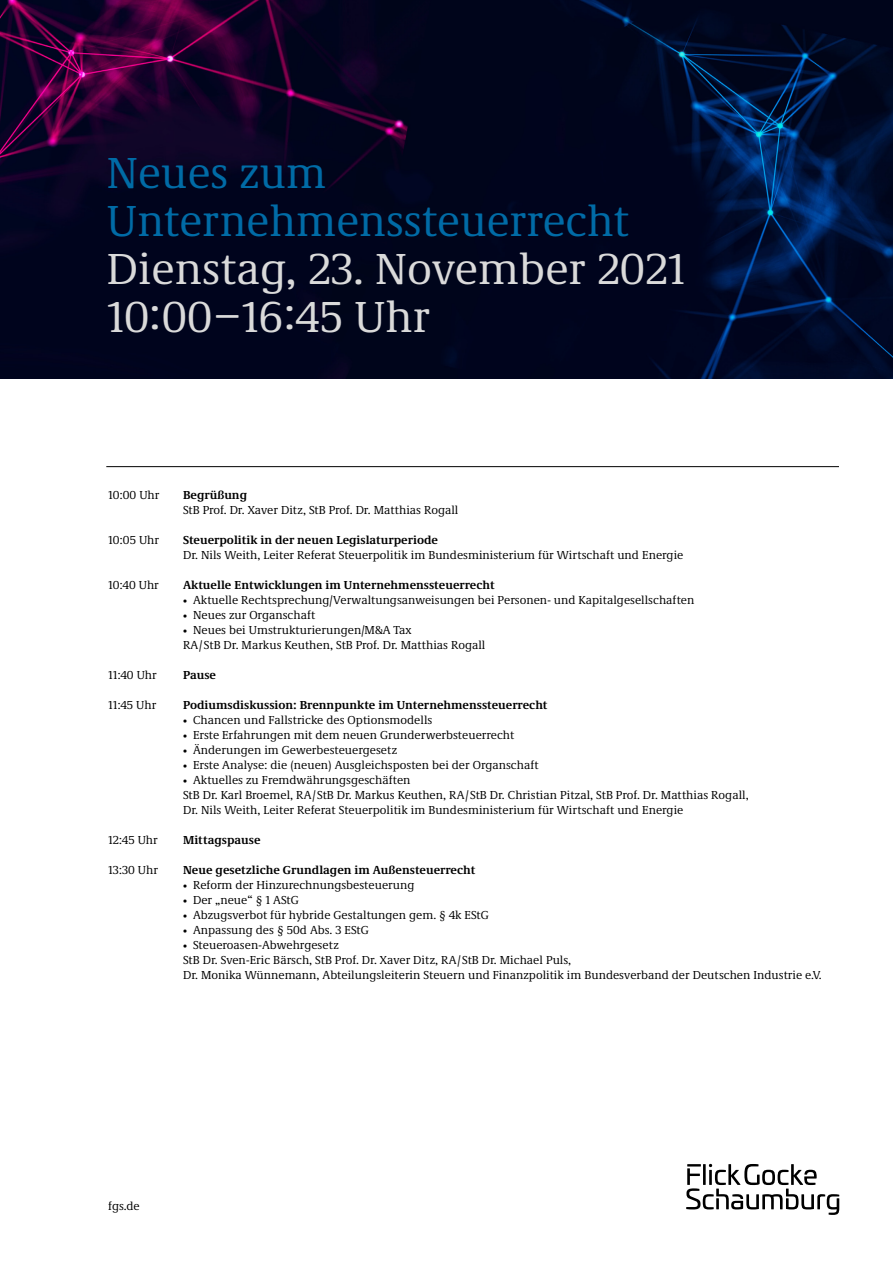
<style>
.page{position:relative;width:893px;height:1263px;background:#fff}
.page>*{position:absolute;margin:0;border:0;box-sizing:border-box;transform-origin:0 0}
.t1{font:45px/48px "Demos Next Pro";color:#dadada}
.t2{font:45px/48px "Demos Next Pro";color:#006ba6}
.t3{font:12px/15px "Demos Next Pro";color:#000}
.t4{font:700 12px "Demos Next Pro";color:#000}
</style>
<div class="page">
<img style="left:0;top:0;width:893px;height:378px">
<svg style="left:686px;top:1164px;width:153px;height:51px"></svg>
<hr style="left:106px;top:466px;width:733px;height:1px;background:#000">
<h1 class="t2" style="left:107px;top:147px;width:523px">Neues zum<br>Unternehmenssteuerrecht</h1>
<h1 class="t1" style="left:107px;top:243px;width:580px">Dienstag, 23. November 2021<br>10:00–16:45 Uhr</h1>
<p class="t3" style="left:108px;top:487px;width:53px">10:00 Uhr</p>
<p class="t3" style="left:108px;top:532px;width:52px">10:05 Uhr</p>
<p class="t3" style="left:108px;top:577px;width:52px">10:40 Uhr</p>
<p class="t3" style="left:108px;top:667px;width:50px">11:40 Uhr</p>
<p class="t3" style="left:108px;top:697px;width:50px">11:45 Uhr</p>
<p class="t3" style="left:108px;top:832px;width:51px">12:45 Uhr</p>
<p class="t3" style="left:108px;top:862px;width:51px">13:30 Uhr</p>
<p class="t4" style="left:183px;top:486px;width:66px">Begrüßung</p>
<p class="t3" style="left:183px;top:502px;width:277px">StB Prof. Dr. Xaver Ditz, StB Prof. Dr. Matthias Rogall</p>
<p class="t4" style="left:183px;top:531px;width:256px">Steuerpolitik in der neuen Legislaturperiode</p>
<p class="t3" style="left:183px;top:547px;width:502px">Dr. Nils Weith, Leiter Referat Steuerpolitik im Bundesministerium für Wirtschaft und Energie</p>
<p class="t4" style="left:183px;top:576px;width:313px">Aktuelle Entwicklungen im Unternehmenssteuerrecht</p>
<p class="t3" style="left:183px;top:592px;width:513px">• Aktuelle Rechtsprechung/Verwaltungsanweisungen bei Personen- und Kapitalgesellschaften</p>
<p class="t3" style="left:183px;top:607px;width:134px">• Neues zur Organschaft</p>
<p class="t3" style="left:183px;top:622px;width:304px">• Neues bei Umstrukturierungen/M&amp;A Tax<br>RA/StB Dr. Markus Keuthen, StB Prof. Dr. Matthias Rogall</p>
<p class="t4" style="left:183px;top:666px;width:35px">Pause</p>
<p class="t4" style="left:183px;top:696px;width:366px">Podiumsdiskussion: Brennpunkte im Unternehmenssteuerrecht</p>
<p class="t3" style="left:183px;top:712px;width:251px">• Chancen und Fallstricke des Optionsmodells</p>
<p class="t3" style="left:183px;top:727px;width:333px">• Erste Erfahrungen mit dem neuen Grunderwerbsteuerrecht</p>
<p class="t3" style="left:183px;top:742px;width:216px">• Änderungen im Gewerbesteuergesetz</p>
<p class="t3" style="left:183px;top:757px;width:357px">• Erste Analyse: die (neuen) Ausgleichsposten bei der Organschaft</p>
<p class="t3" style="left:183px;top:772px;width:567px">• Aktuelles zu Fremdwährungsgeschäften<br>StB Dr. Karl Broemel, RA/StB Dr. Markus Keuthen, RA/StB Dr. Christian Pitzal, StB Prof. Dr. Matthias Rogall,<br>Dr. Nils Weith, Leiter Referat Steuerpolitik im Bundesministerium für Wirtschaft und Energie</p>
<p class="t4" style="left:183px;top:831px;width:79px">Mittagspause</p>
<p class="t4" style="left:183px;top:861px;width:294px">Neue gesetzliche Grundlagen im Außensteuerrecht</p>
<p class="t3" style="left:183px;top:877px;width:233px">• Reform der Hinzurechnungsbesteuerung</p>
<p class="t3" style="left:183px;top:892px;width:117px">• Der „neue“ § 1 AStG</p>
<p class="t3" style="left:183px;top:907px;width:307px">• Abzugsverbot für hybride Gestaltungen gem. § 4k EStG</p>
<p class="t3" style="left:183px;top:922px;width:187px">• Anpassung des § 50d Abs. 3 EStG</p>
<p class="t3" style="left:183px;top:937px;width:640px">• Steueroasen-Abwehrgesetz<br>StB Dr. Sven-Eric Bärsch, StB Prof. Dr. Xaver Ditz, RA/StB Dr. Michael Puls,<br>Dr. Monika Wünnemann, Abteilungsleiterin Steuern und Finanzpolitik im Bundesverband der Deutschen Industrie e.V.</p>
<p class="t3" style="left:108px;top:1198px;width:33px">fgs.de</p>
</div>
